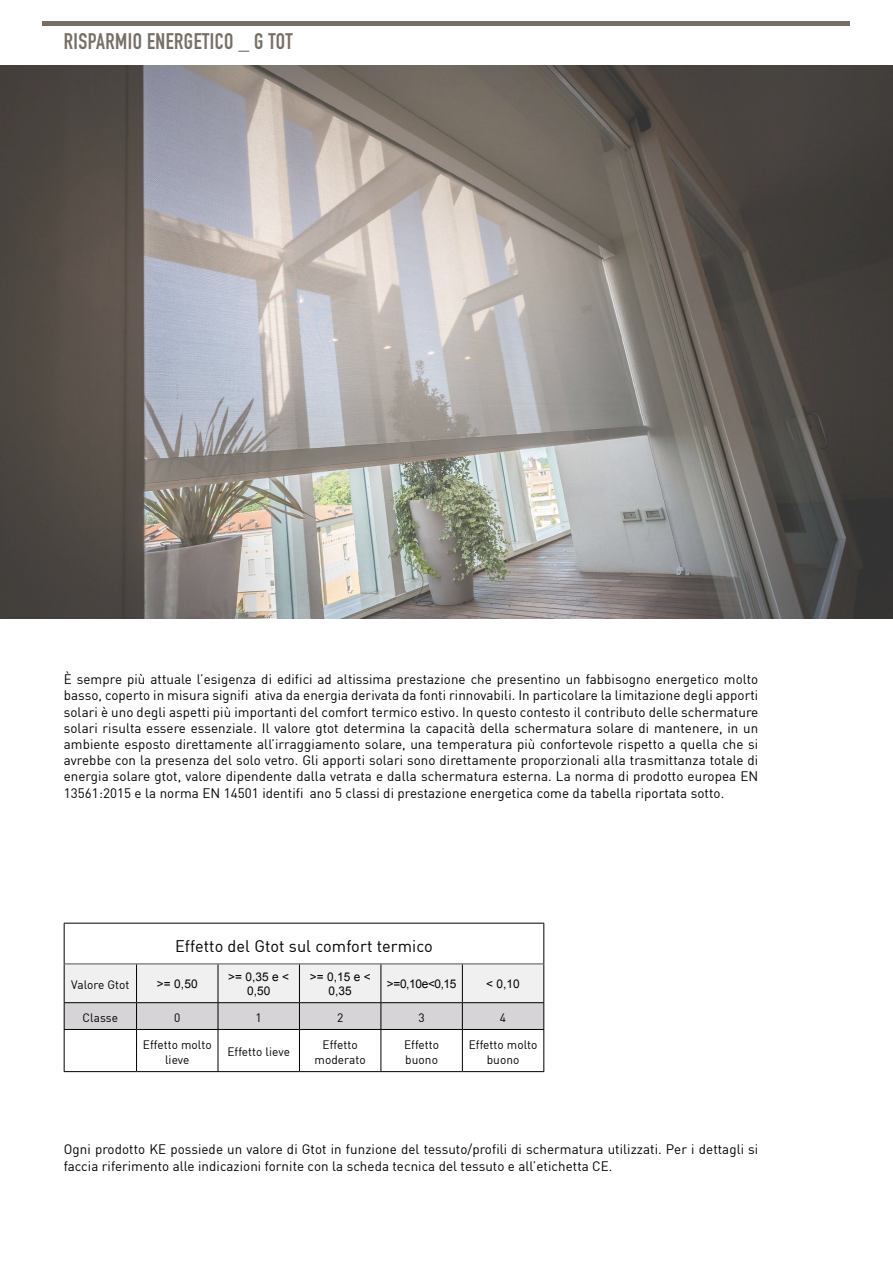
<style>
.page{position:relative;width:893px;height:1263px;background:#fff}
.page>*{position:absolute;margin:0;border:0;box-sizing:border-box;transform-origin:0 0}
.t1{font:22.2px "DIN Engschrift Std";letter-spacing:.02em;color:#776f66}
.t2{font:16.5px "DIN";letter-spacing:.005em;color:#000}
.t3{font:13.5px/16.2px "DIN";letter-spacing:.005em;color:#000}
.t4{font:12px/14.4px "DIN";letter-spacing:.005em;color:#000;text-align:center}
.t5{font:12px/14.4px "Arial";letter-spacing:.005em;color:#000;text-align:center}
</style>
<div class="page">
<img style="left:0;top:66px;width:893px;height:553px">
<div style="left:43px;top:21px;width:807px;height:5px;background:#776f66"></div>
<hr style="left:64px;top:923px;width:480px;height:1px;background:#000">
<hr style="left:64px;top:923px;width:1px;height:41px;background:#000">
<hr style="left:543px;top:923px;width:1px;height:41px;background:#000">
<svg style="left:64px;top:964px;width:480px;height:65px"></svg>
<hr style="left:64px;top:1029px;width:73px;height:1px;background:#000">
<hr style="left:64px;top:1030px;width:1px;height:41px;background:#000">
<hr style="left:137px;top:1029px;width:81px;height:1px;background:#000">
<hr style="left:136px;top:1030px;width:1px;height:41px;background:#000">
<hr style="left:218px;top:1029px;width:81px;height:1px;background:#000">
<hr style="left:218px;top:1030px;width:1px;height:41px;background:#000">
<hr style="left:299px;top:1029px;width:82px;height:1px;background:#000">
<hr style="left:299px;top:1030px;width:1px;height:41px;background:#000">
<hr style="left:381px;top:1029px;width:81px;height:1px;background:#000">
<hr style="left:381px;top:1030px;width:1px;height:41px;background:#000">
<hr style="left:462px;top:1029px;width:82px;height:1px;background:#000">
<hr style="left:462px;top:1030px;width:1px;height:41px;background:#000">
<hr style="left:543px;top:1030px;width:1px;height:41px;background:#000">
<hr style="left:64px;top:1071px;width:73px;height:1px;background:#000">
<hr style="left:137px;top:1071px;width:81px;height:1px;background:#000">
<hr style="left:218px;top:1071px;width:81px;height:1px;background:#000">
<hr style="left:299px;top:1071px;width:82px;height:1px;background:#000">
<hr style="left:381px;top:1071px;width:81px;height:1px;background:#000">
<hr style="left:462px;top:1071px;width:82px;height:1px;background:#000">
<p class="t1" style="left:64px;top:28px;width:230px">RISPARMIO ENERGETICO _ G TOT</p>
<p class="t3" style="left:64px;top:671px;width:696px;text-align:justify">È sempre più attuale l’esigenza di edifici ad altissima prestazione che presentino un fabbisogno energetico molto basso, coperto in misura signifi ativa da energia derivata da fonti rinnovabili. In particolare la limitazione degli apporti solari è uno degli aspetti più importanti del comfort termico estivo. In questo contesto il contributo delle schermature solari risulta essere essenziale. Il valore gtot determina la capacità della schermatura solare di mantenere, in un ambiente esposto direttamente all’irraggiamento solare, una temperatura più confortevole rispetto a quella che si avrebbe con la presenza del solo vetro. Gli apporti solari sono direttamente proporzionali alla trasmittanza totale di energia solare gtot, valore dipendente dalla vetrata e dalla schermatura esterna. La norma di prodotto europea EN 13561:2015 e la norma EN 14501 identifi ano 5 classi di prestazione energetica come da tabella riportata sotto.</p>
<p class="t2" style="left:175px;top:935px;width:259px">Effetto del Gtot sul comfort termico</p>
<p class="t4" style="left:71px;top:978px;width:60px">Valore Gtot</p>
<p class="t5" style="left:157px;top:977px;width:42px">&gt;= 0,50</p>
<p class="t5" style="left:228px;top:969px;width:63px">&gt;= 0,35 e &lt;<br>0,50</p>
<p class="t5" style="left:310px;top:969px;width:63px">&gt;= 0,15 e &lt;<br>0,35</p>
<p class="t5" style="left:387px;top:977px;width:71px">&gt;= 0,10 e &lt;0,15</p>
<p class="t5" style="left:486px;top:977px;width:35px">&lt; 0,10</p>
<p class="t4" style="left:83px;top:1010px;width:37px">Classe</p>
<p class="t4" style="left:174px;top:1010px;width:8px">0</p>
<p class="t4" style="left:256px;top:1010px;width:8px">1</p>
<p class="t4" style="left:337px;top:1010px;width:8px">2</p>
<p class="t4" style="left:418px;top:1010px;width:8px">3</p>
<p class="t4" style="left:500px;top:1010px;width:8px">4</p>
<p class="t4" style="left:143px;top:1037px;width:70px">Effetto molto lieve</p>
<p class="t4" style="left:227px;top:1045px;width:64px">Effetto lieve</p>
<p class="t4" style="left:315px;top:1037px;width:53px">Effetto moderato</p>
<p class="t4" style="left:404px;top:1037px;width:37px;text-align:left">Effetto buono</p>
<p class="t4" style="left:469px;top:1037px;width:70px">Effetto molto buono</p>
<p class="t3" style="left:64px;top:1141px;width:696px">Ogni prodotto KE possiede un valore di Gtot in funzione del tessuto/profili di schermatura utilizzati. Per i dettagli si faccia riferimento alle indicazioni fornite con la scheda tecnica del tessuto e all’etichetta CE.</p>
</div>
